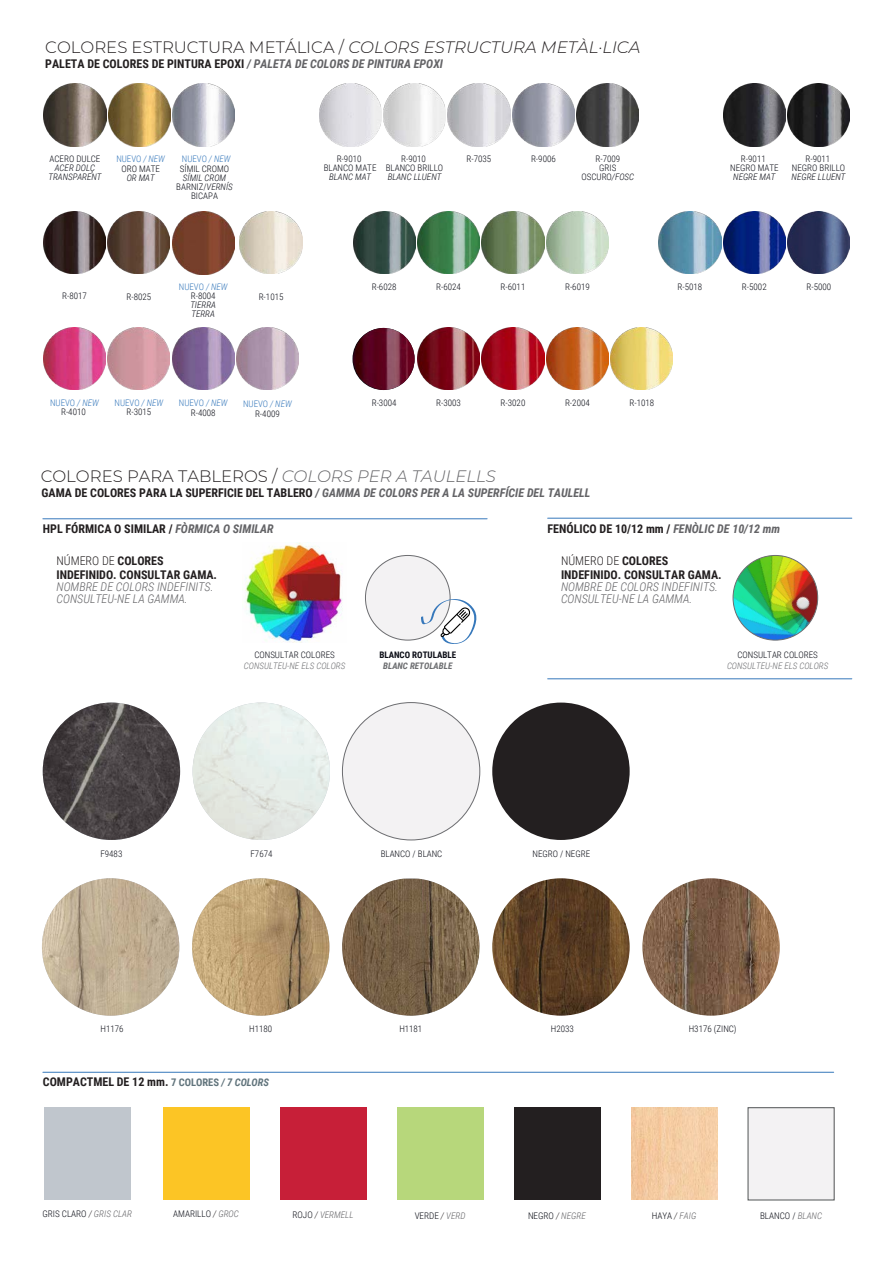
<style>
.page{position:relative;width:893px;height:1263px;background:#fff}
.page>*{position:absolute;margin:0;border:0;box-sizing:border-box;transform-origin:0 0}
.t1{font:300 16.5px "Montserrat";color:#231f20}
.t2{font:700 12px/13.5px "Roboto Condensed";color:#231f20}
.t3{font:italic 300 12px/12px "Roboto Condensed";color:#636366}
.t4{font:italic 700 12px "Roboto Condensed";color:#636366}
.t5{font:300 9.15px "Roboto Condensed";color:#0a0c15}
.t6{font:italic 300 9.15px "Roboto Condensed";color:#636366}
.t7{font:300 9px/9.4px "Roboto Condensed";color:#0a0c15;text-align:center}
.t8{font:italic 300 9px/9px "Roboto Condensed";color:#0a0c15;text-align:center}
.t9{font:italic 300 9px "Roboto Condensed";color:#6c6d70}
.t10{font:300 9px "Roboto Condensed";color:#3678bb}
.t11{font:700 9px "Roboto Condensed";color:#0a0c15}
.t12{font:italic 700 9px "Roboto Condensed";color:#6c6d70}
.s1{font-style:italic}
.s2{font-style:italic;color:#636366}
.s3{font-style:normal}
.s4{color:#3678bb}
.s5{font-style:italic;color:#3678bb}
.s6{font-style:normal;color:#231f20}
.s7{font-weight:300}
.s8{font-size:10.5px;color:#61747c}
.s9{font-style:italic;font-size:10.5px;color:#61747c}
.s10{font-style:italic;color:#231f20}
.s11{font-style:normal;color:#0a0c15}
.s12{color:#231f20}
</style>
<div class="page">
<div style="left:342px;top:702px;width:138px;height:138px;background:#f3f2f3;border-radius:50%"></div>
<div style="left:492px;top:702px;width:138px;height:138px;background:#231f20;border-radius:50%"></div>
<div style="left:365px;top:555px;width:85px;height:85px;background:#f3f2f3;border-radius:50%"></div>
<img style="left:733px;top:555px;width:85px;height:85px;border-radius:42px">
<svg style="left:421px;top:598px;width:56px;height:46px"></svg>
<img style="left:42px;top:878px;width:137px;height:138px;border-radius:69px">
<img style="left:192px;top:878px;width:137px;height:138px;border-radius:69px">
<img style="left:342px;top:879px;width:138px;height:137px">
<img style="left:492px;top:878px;width:138px;height:138px;border-radius:69px">
<img style="left:642px;top:878px;width:138px;height:138px;border-radius:69px">
<img style="left:43px;top:702px;width:137px;height:138px;border-radius:69px">
<img style="left:193px;top:702px;width:137px;height:138px;border-radius:69px">
<hr style="left:548px;top:518px;width:304px;height:1px;background:#3678bb">
<hr style="left:548px;top:678px;width:304px;height:1px;background:#3678bb">
<hr style="left:43px;top:518px;width:444px;height:1px;background:#3678bb">
<img style="left:245px;top:543px;width:98px;height:99px">
<img style="left:482px;top:328px;width:62px;height:62px">
<img style="left:417px;top:328px;width:63px;height:62px">
<img style="left:546px;top:328px;width:62px;height:62px">
<img style="left:611px;top:328px;width:62px;height:62px">
<img style="left:236px;top:328px;width:63px;height:62px">
<img style="left:172px;top:328px;width:62px;height:62px">
<img style="left:788px;top:84px;width:62px;height:62px">
<img style="left:723px;top:84px;width:62px;height:62px">
<img style="left:577px;top:84px;width:62px;height:62px">
<img style="left:512px;top:84px;width:62px;height:62px">
<img style="left:448px;top:84px;width:62px;height:62px">
<img style="left:383px;top:84px;width:63px;height:62px">
<img style="left:319px;top:84px;width:62px;height:62px">
<img style="left:43px;top:212px;width:63px;height:62px">
<img style="left:43px;top:328px;width:63px;height:62px">
<img style="left:108px;top:328px;width:62px;height:62px">
<img style="left:108px;top:212px;width:62px;height:62px">
<img style="left:482px;top:212px;width:62px;height:62px">
<img style="left:353px;top:212px;width:62px;height:62px">
<img style="left:417px;top:212px;width:63px;height:62px">
<img style="left:546px;top:212px;width:62px;height:62px">
<img style="left:659px;top:212px;width:62px;height:62px">
<img style="left:723px;top:212px;width:62px;height:62px">
<img style="left:788px;top:212px;width:62px;height:62px">
<img style="left:240px;top:212px;width:62px;height:62px">
<img style="left:172px;top:212px;width:62px;height:62px">
<img style="left:44px;top:84px;width:62px;height:62px">
<img style="left:108px;top:84px;width:62px;height:62px">
<img style="left:172px;top:84px;width:63px;height:62px">
<img style="left:353px;top:328px;width:62px;height:62px">
<div style="left:44px;top:1107px;width:86px;height:93px;background:#c0c6cd"></div>
<div style="left:163px;top:1107px;width:86px;height:93px;background:#fcc525"></div>
<div style="left:280px;top:1107px;width:86px;height:93px;background:#c71f38"></div>
<div style="left:397px;top:1107px;width:86px;height:93px;background:#b7d77b"></div>
<div style="left:514px;top:1107px;width:86px;height:93px;background:#231f20"></div>
<hr style="left:43px;top:1072px;width:791px;height:1px;background:#3678bb">
<div style="left:748px;top:1108px;width:86px;height:92px;background:#f3f2f3"></div>
<img style="left:631px;top:1107px;width:86px;height:93px">
<h1 class="t1" style="left:45px;top:36px;width:596px">COLORES ESTRUCTURA METÁLICA / <span class="s1">COLORS ESTRUCTURA METÀL·LICA</span></h1>
<h2 class="t2" style="left:45px;top:56px;width:399px">PALETA DE COLORES DE PINTURA EPOXI <span class="s2">/ PALETA DE COLORS DE PINTURA EPOXI</span></h2>
<p class="t7" style="left:50px;top:153px;width:52px">ACERO DULCE</p>
<p class="t8" style="left:48px;top:163px;width:55px">ACER DOLÇ<br>TRANSPARENT</p>
<p class="t10" style="left:116px;top:153px;width:50px">NUEVO <span class="s1">/ NEW</span></p>
<p class="t10" style="left:182px;top:153px;width:50px">NUEVO <span class="s1">/ NEW</span></p>
<p class="t7" style="left:121px;top:163px;width:40px">ORO MATE</p>
<p class="t8" style="left:127px;top:172px;width:30px">OR MAT</p>
<p class="t7" style="left:180px;top:163px;width:51px">SÍMIL CROMO</p>
<p class="t8" style="left:176px;top:172px;width:58px">SÍMIL CROM<br><span class="s3">BARNIZ/</span>VERNÍS<br><span class="s3">BICAPA</span></p>
<p class="t7" style="left:324px;top:153px;width:54px">R-9010<br>BLANCO MATE</p>
<p class="t8" style="left:329px;top:172px;width:44px">BLANC MAT</p>
<p class="t7" style="left:401px;top:153px;width:26px">R-9010</p>
<p class="t7" style="left:466px;top:153px;width:26px">R-7035</p>
<p class="t7" style="left:531px;top:153px;width:26px">R-9006</p>
<p class="t7" style="left:386px;top:163px;width:59px">BLANCO BRILLO</p>
<p class="t8" style="left:388px;top:172px;width:55px">BLANC LLUENT</p>
<p class="t7" style="left:581px;top:153px;width:54px">R-7009<br>GRIS<br>OSCURO<span class="s1">/FOSC</span></p>
<p class="t7" style="left:730px;top:153px;width:50px">R-9011<br>NEGRO MATE</p>
<p class="t8" style="left:733px;top:172px;width:44px">NEGRE MAT</p>
<p class="t7" style="left:792px;top:153px;width:55px">R-9011<br>NEGRO BRILLO</p>
<p class="t8" style="left:792px;top:172px;width:55px">NEGRE LLUENT</p>
<p class="t7" style="left:62px;top:291px;width:26px">R-8017</p>
<p class="t7" style="left:126px;top:292px;width:26px">R-8025</p>
<p class="t10" style="left:179px;top:280px;width:50px">NUEVO <span class="s1">/ NEW</span></p>
<p class="t7" style="left:677px;top:282px;width:26px">R-5018</p>
<p class="t7" style="left:742px;top:282px;width:26px">R-5002</p>
<p class="t7" style="left:806px;top:282px;width:26px">R-5000</p>
<p class="t7" style="left:191px;top:291px;width:26px">R-8004</p>
<p class="t8" style="left:190px;top:300px;width:27px;text-align:left">TIERRA<br>TERRA</p>
<p class="t7" style="left:372px;top:282px;width:26px">R-6028</p>
<p class="t7" style="left:436px;top:282px;width:26px">R-6024</p>
<p class="t7" style="left:501px;top:282px;width:26px">R-6011</p>
<p class="t7" style="left:565px;top:282px;width:26px">R-6019</p>
<p class="t7" style="left:259px;top:292px;width:26px">R-1015</p>
<p class="t7" style="left:50px;top:398px;width:50px"><span class="s4">NUEVO</span> <span class="s5">/ NEW<br></span>R-4010</p>
<p class="t7" style="left:115px;top:398px;width:50px"><span class="s4">NUEVO</span> <span class="s5">/ NEW<br></span>R-3015</p>
<p class="t7" style="left:179px;top:397px;width:50px;line-height:9.9px"><span class="s4">NUEVO</span> <span class="s5">/ NEW<br></span>R-4008</p>
<p class="t10" style="left:243px;top:398px;width:50px">NUEVO <span class="s1">/ NEW</span></p>
<p class="t7" style="left:372px;top:398px;width:26px">R-3004</p>
<p class="t7" style="left:436px;top:398px;width:26px">R-3003</p>
<p class="t7" style="left:501px;top:398px;width:26px">R-3020</p>
<p class="t7" style="left:565px;top:398px;width:26px">R-2004</p>
<p class="t7" style="left:629px;top:398px;width:26px">R-1018</p>
<p class="t7" style="left:255px;top:409px;width:26px">R-4009</p>
<h1 class="t1" style="left:41px;top:465px;width:457px">COLORES PARA TABLEROS / <span class="s2">COLORS PER A TAULELLS</span></h1>
<h2 class="t4" style="left:42px;top:485px;width:550px"><span class="s6">GAMA DE COLORES PARA LA SUPERFICIE DEL TABLERO</span> / GAMMA DE COLORS PER A LA SUPERFÍCIE DEL TAULELL</h2>
<h2 class="t2" style="left:43px;top:521px;width:232px">HPL FÓRMICA O SIMILAR / <span class="s2">FÒRMICA O SIMILAR</span></h2>
<h2 class="t2" style="left:548px;top:522px;width:234px">FENÓLICO DE 10/12 mm / <span class="s2">FENÒLIC DE 10/12 mm</span></h2>
<h2 class="t2" style="left:56px;top:554px;width:162px"><span class="s7">NÚMERO DE</span> COLORES<br>INDEFINIDO. CONSULTAR GAMA.</h2>
<h2 class="t3" style="left:56px;top:580px;width:159px">NOMBRE DE COLORS INDEFINITS.<br>CONSULTEU-NE LA GAMMA.</h2>
<h2 class="t2" style="left:561px;top:554px;width:162px"><span class="s7">NÚMERO DE</span> COLORES<br>INDEFINIDO. CONSULTAR GAMA.</h2>
<h2 class="t3" style="left:561px;top:580px;width:159px">NOMBRE DE COLORS INDEFINITS.<br>CONSULTEU-NE LA GAMMA.</h2>
<p class="t7" style="left:254px;top:650px;width:82px">CONSULTAR COLORES</p>
<p class="t9" style="left:244px;top:659px;width:103px">CONSULTEU-NE ELS COLORS</p>
<p class="t11" style="left:379px;top:649px;width:78px">BLANCO ROTULABLE</p>
<p class="t12" style="left:383px;top:659px;width:71px">BLANC RETOLABLE</p>
<p class="t7" style="left:737px;top:650px;width:82px">CONSULTAR COLORES</p>
<p class="t9" style="left:727px;top:659px;width:103px">CONSULTEU-NE ELS COLORS</p>
<p class="t7" style="left:100px;top:849px;width:23px">F9483</p>
<p class="t7" style="left:251px;top:849px;width:23px">F7674</p>
<p class="t7" style="left:381px;top:849px;width:63px">BLANCO / BLANC</p>
<p class="t7" style="left:533px;top:849px;width:59px">NEGRO / NEGRE</p>
<p class="t7" style="left:101px;top:1024px;width:25px">H1176</p>
<p class="t7" style="left:249px;top:1024px;width:25px">H1180</p>
<p class="t7" style="left:399px;top:1024px;width:25px">H1181</p>
<p class="t7" style="left:551px;top:1024px;width:25px">H2033</p>
<p class="t7" style="left:689px;top:1024px;width:49px">H3176 (ZINC)</p>
<h2 class="t2" style="left:43px;top:1075px;width:228px">COMPACTMEL DE 12 mm. <span class="s8">7 COLORES</span> <span class="s9">/ 7 COLORS</span></h2>
<p class="t5" style="left:42px;top:1207px;width:91px">GRIS CLARO <span class="s10">/</span> <span class="s2">GRIS CLAR</span></p>
<p class="t5" style="left:173px;top:1207px;width:67px">AMARILLO <span class="s10">/</span> <span class="s2">GROC</span></p>
<p class="t6" style="left:292px;top:1208px;width:63px"><span class="s11">ROJO</span> <span class="s12">/</span> VERMELL</p>
<p class="t5" style="left:415px;top:1209px;width:52px">VERDE <span class="s10">/</span> <span class="s2">VERD</span></p>
<p class="t5" style="left:528px;top:1209px;width:59px">NEGRO <span class="s10">/</span> <span class="s2">NEGRE</span></p>
<p class="t5" style="left:652px;top:1209px;width:46px">HAYA <span class="s10">/</span> <span class="s2">FAIG</span></p>
<p class="t5" style="left:760px;top:1209px;width:64px">BLANCO / <span class="s2">BLANC</span></p>
</div>
